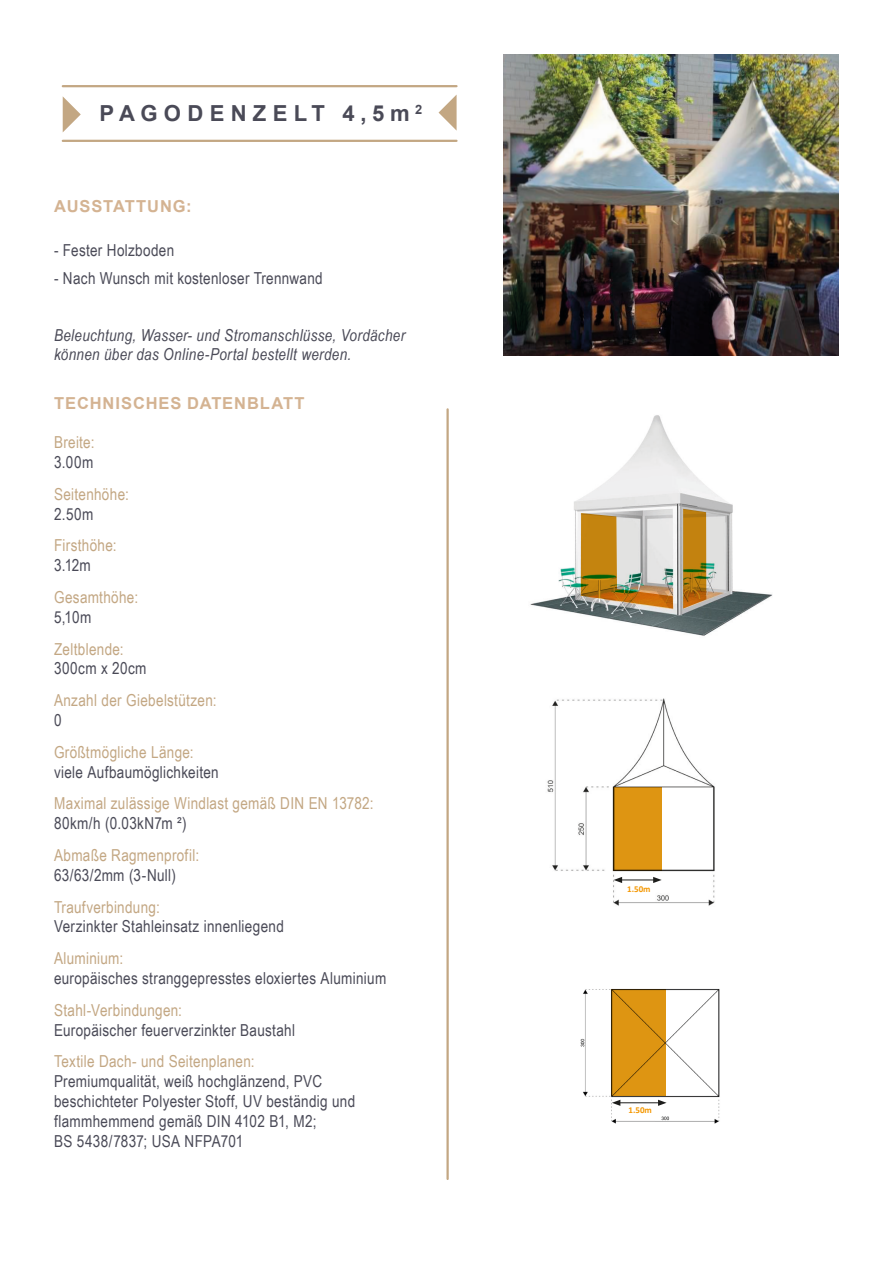
<style>
.page{position:relative;width:893px;height:1263px;background:#fff}
.page>*{position:absolute;margin:0;border:0;box-sizing:border-box;transform-origin:0 0}
.t1{font:700 22.05px "Arial";letter-spacing:.285em;color:#4a4a57}
.t2{font:16.5px/31.8px "Arial Narrow";letter-spacing:.02em;color:#4a4a57}
.t3{font:16.5px/31.8px "Arial Narrow";letter-spacing:.02em;color:#c3a783}
.t4{font:italic 16.5px/19.8px "Arial Narrow";letter-spacing:.02em;color:#4a4a57}
.t5{font:700 16.5px "Arial";letter-spacing:.055em;color:#d4b392}
.t6{font:700 9px "Calibri";color:#f49700}
.s1{color:#4a4a57}
.s2{color:#c3a783}
</style>
<div class="page">
<img style="left:503px;top:54px;width:336px;height:301px">
<hr style="left:63px;top:85px;width:393px;height:2px;background:#c3a783">
<hr style="left:63px;top:140px;width:393px;height:2px;background:#c3a783">
<svg style="left:63px;top:97px;width:18px;height:35px"></svg>
<svg style="left:439px;top:95px;width:18px;height:36px"></svg>
<hr style="left:446px;top:409px;width:3px;height:770px;background:#c3a783">
<img style="left:530px;top:415px;width:243px;height:221px">
<img style="left:580px;top:989px;width:140px;height:135px">
<img style="left:547px;top:698px;width:168px;height:208px">
<div style="left:611px;top:989px;width:55px;height:107px;background:#de9512"></div>
<div style="left:614px;top:787px;width:48px;height:83px;background:#de9512"></div>
<svg style="left:581px;top:513px;width:92px;height:95px;background:#c3a979"></svg>
<svg style="left:683px;top:509px;width:23px;height:99px;background:#b27c17"></svg>
<hr style="left:618px;top:1102px;width:42px;height:1px;background:#1d1d1b">
<svg style="left:612px;top:1100px;width:8px;height:6px"></svg>
<svg style="left:658px;top:1100px;width:8px;height:6px"></svg>
<hr style="left:620px;top:880px;width:36px;height:1px;background:#1d1d1b">
<svg style="left:614px;top:877px;width:8px;height:6px"></svg>
<svg style="left:653px;top:877px;width:9px;height:6px"></svg>
<p class="t1" style="left:99px;top:98px;width:324px">PAGODENZELT 4,5m <sup>2</sup></p>
<p class="t5" style="left:54px;top:194px;width:139px">AUSSTATTUNG:</p>
<p class="t2" style="left:54px;top:233px;width:122px">- Fester Holzboden</p>
<p class="t2" style="left:54px;top:262px;width:270px">- Nach Wunsch mit kostenloser Trennwand</p>
<p class="t4" style="left:54px;top:325px;width:353px">Beleuchtung, Wasser- und Stromanschlüsse, Vordächer können über das Online-Portal bestellt werden.</p>
<p class="t5" style="left:54px;top:391px;width:252px">TECHNISCHES DATENBLATT</p>
<p class="t3" style="left:54px;top:426px;width:42px">Breite:</p>
<p class="t3" style="left:54px;top:446px;width:76px"><span class="s1">3.00m<br></span>Seitenhöhe:</p>
<p class="t3" style="left:54px;top:497px;width:64px"><span class="s1">2.50m<br></span>Firsthöhe:</p>
<p class="t3" style="left:54px;top:549px;width:86px"><span class="s1">3.12m<br></span>Gesamthöhe:</p>
<p class="t3" style="left:54px;top:600px;width:71px"><span class="s1">5,10m<br></span>Zeltblende:</p>
<p class="t3" style="left:54px;top:652px;width:164px"><span class="s1">300cm x 20cm<br></span>Anzahl der Giebelstützen:</p>
<p class="t3" style="left:54px;top:704px;width:141px"><span class="s1">0<br></span>Größtmögliche Länge:</p>
<p class="t3" style="left:54px;top:755px;width:321px"><span class="s1">viele Aufbaumöglichkeiten<br></span>Maximal zulässige Windlast gemäß DIN EN 13782:</p>
<p class="t3" style="left:54px;top:807px;width:147px"><span class="s1">80km/h (0.03kN7m ²)<br></span>Abmaße Ragmenprofil:</p>
<p class="t2" style="left:54px;top:858px;width:123px">63/63/2mm (3-Null)<br><span class="s2">Traufverbindung:</span></p>
<p class="t2" style="left:54px;top:910px;width:231px">Verzinkter Stahleinsatz innenliegend<br><span class="s2">Aluminium:</span></p>
<p class="t2" style="left:54px;top:962px;width:334px">europäisches stranggepresstes eloxiertes Aluminium<br><span class="s2">Stahl-Verbindungen:</span></p>
<p class="t2" style="left:54px;top:1013px;width:243px">Europäischer feuerverzinkter Baustahl<br><span class="s2">Textile Dach- und Seitenplanen:</span></p>
<p class="t2" style="left:54px;top:1071px;width:303px;line-height:19.8px">Premiumqualität, weiß hochglänzend, PVC beschichteter Polyester Stoff, UV beständig und flammhemmend gemäß DIN 4102 B1, M2;<br>BS 5438/7837; USA NFPA701</p>
<p class="t6" style="left:627px;top:883px;width:25px">1.50m</p>
<p class="t6" style="left:628px;top:1103px;width:25px">1.50m</p>
</div>
